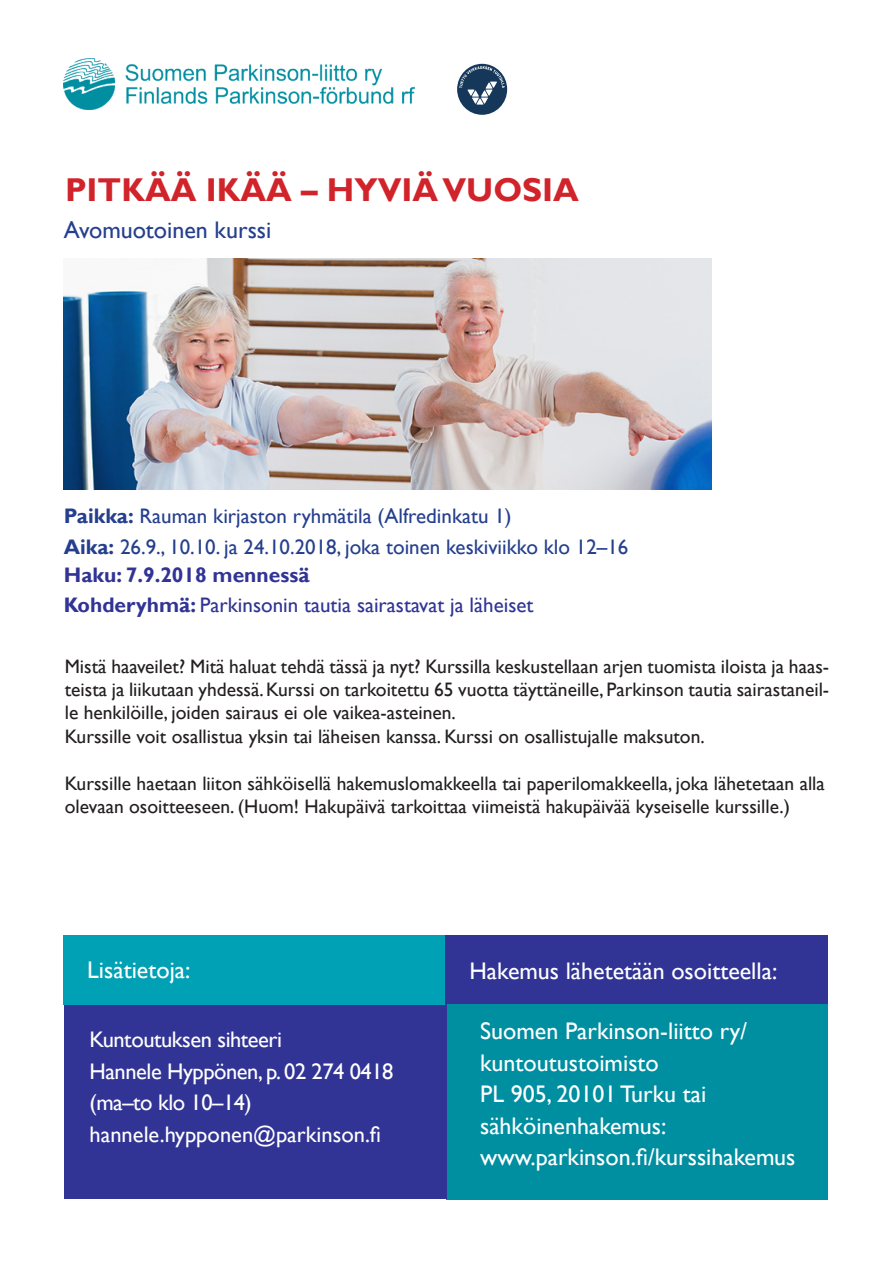
<style>
.page{position:relative;width:893px;height:1263px;background:#fff}
.page>*{position:absolute;margin:0;border:0;box-sizing:border-box;transform-origin:0 0}
.Kannen_otsikko_30{font:700 33px "Gill Sans";color:#d1232a}
.Valkoinen_16_18_otsi{font:24px/31.5px "Gill Sans";color:#fff}
.Leipäteksti_Gill_San{font:24px "Gill Sans";color:#253f8e}
.Valkoinen_16_18_otsi-2{font:22.5px/31.5px "Gill Sans";letter-spacing:-.02em;color:#fff}
.Valkoinen_16_18_otsi-3{font:22.5px "Gill Sans";color:#fff}
.Leipäteksti_Gill_San-2{font:21px "Gill Sans";color:#253f8e}
.Kannen_otsikko_30-2{font:21px "Gill Sans";color:#313494}
.Leipäteksti_Gill_San-3{font:700 21px "Gill Sans";color:#313494}
.Leipäteksti_Gill_San-4{font:19.5px/23.4px "Gill Sans";color:#231f20;text-align:justify}
.s1{font-weight:700}
</style>
<div class="page">
<img style="left:64px;top:259px;width:648px;height:231px">
<img style="left:64px;top:59px;width:350px;height:51px">
<svg style="left:457px;top:64px;width:50px;height:51px"></svg>
<div style="left:434px;top:935px;width:393px;height:70px;background:#313494"></div>
<div style="left:446px;top:1004px;width:382px;height:195px;background:#008fa1"></div>
<div style="left:64px;top:955px;width:382px;height:243px;background:#313494"></div>
<div style="left:64px;top:935px;width:381px;height:70px;background:#00a1b4"></div>
<p class="Kannen_otsikko_30" style="left:65px;top:170px;width:515px">PITKÄÄ IKÄÄ – HYVIÄ VUOSIA</p>
<p class="Leipäteksti_Gill_San" style="left:64px;top:216px;width:209px">Avomuotoinen kurssi</p>
<p class="Leipäteksti_Gill_San-2" style="left:64px;top:504px;width:449px"><span class="s1">Paikka:</span> Rauman kirjaston ryhmätila (Alfredinkatu 1)</p>
<p class="Leipäteksti_Gill_San-2" style="left:64px;top:535px;width:566px"><span class="s1">Aika:</span> 26.9., 10.10. ja 24.10.2018, joka toinen keskiviikko klo 12–16</p>
<p class="Leipäteksti_Gill_San-3" style="left:64px;top:562px;width:247px">Haku: 7.9.2018 mennessä</p>
<p class="Kannen_otsikko_30-2" style="left:64px;top:593px;width:471px"><span class="s1">Kohderyhmä:</span> Parkinsonin tautia sairastavat ja läheiset</p>
<p class="Leipäteksti_Gill_San-4" style="left:65px;top:655px;width:766px">Mistä haaveilet? Mitä haluat tehdä tässä ja nyt? Kurssilla keskustellaan arjen tuomista iloista ja haas&shy;teista ja liikutaan yhdessä. Kurssi on tarkoitettu 65 vuotta täyttäneille, Parkinson tautia sairastaneil&shy;le henkilöille, joiden sairaus ei ole vaikea-asteinen.</p>
<p class="Leipäteksti_Gill_San-4" style="left:65px;top:725px;width:641px">Kurssille voit osallistua yksin tai läheisen kanssa. Kurssi on osallistujalle maksuton.</p>
<p class="Leipäteksti_Gill_San-4" style="left:65px;top:772px;width:762px">Kurssille haetaan liiton sähköisellä hakemuslomakkeella tai paperilomakkeella, joka lähetetaan alla olevaan osoitteeseen. (Huom! Hakupäivä tarkoittaa viimeistä hakupäivää kyseiselle kurssille.)</p>
<p class="Valkoinen_16_18_otsi" style="left:87px;top:955px;width:105px">Lisätietoja:</p>
<p class="Valkoinen_16_18_otsi-2" style="left:90px;top:1024px;width:194px">Kuntoutuksen sihteeri</p>
<p class="Valkoinen_16_18_otsi-2" style="left:90px;top:1056px;width:305px">Hannele Hyppönen, p. 02 274 0418 (ma–to klo 10–14)</p>
<p class="Valkoinen_16_18_otsi-3" style="left:90px;top:1121px;width:293px">hannele.hypponen@parkinson.fi</p>
<p class="Valkoinen_16_18_otsi" style="left:469px;top:955px;width:309px">Hakemus lähetetään osoitteella:</p>
<p class="Valkoinen_16_18_otsi" style="left:480px;top:1016px;width:269px">Suomen Parkinson-liitto ry/ kuntoutustoimisto</p>
<p class="Valkoinen_16_18_otsi" style="left:480px;top:1079px;width:228px">PL 905, 20101 Turku tai sähköinenhakemus:</p>
<p class="Valkoinen_16_18_otsi" style="left:480px;top:1142px;width:317px">www.parkinson.fi/kurssihakemus</p>
</div>
